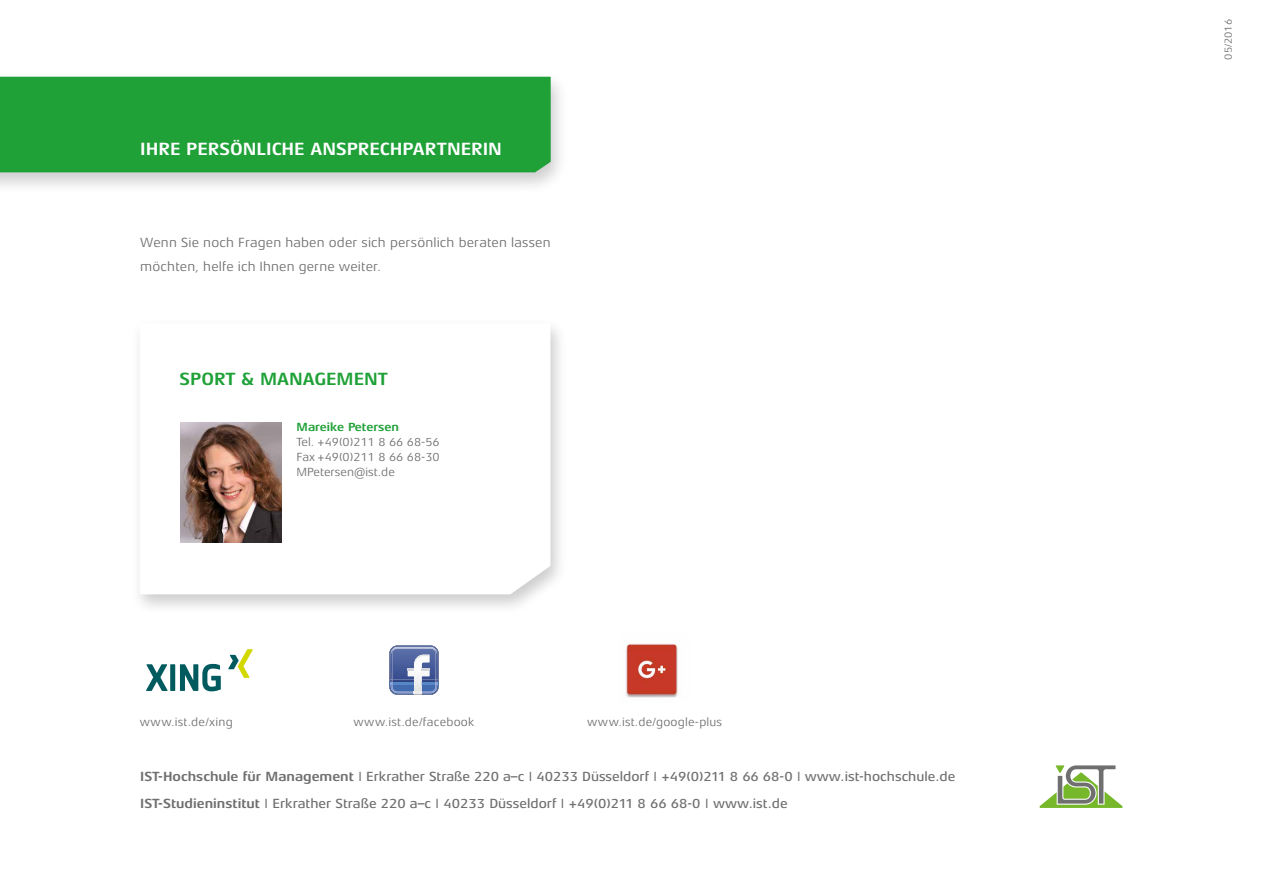
<style>
.page{position:relative;width:1263px;height:893px;background:#fff}
.page>*{position:absolute;margin:0;border:0;box-sizing:border-box;transform-origin:0 0}
.t1{font:700 18px "Aeonis LT Pro";letter-spacing:-.005em;color:#fff}
.t2{font:700 18px "Aeonis LT Pro";color:#1fa138}
.t3{font:500 13.5px/27px "Aeonis LT Pro";color:#706f6f}
.t4{font:13.5px/24px "Aeonis LT Pro";letter-spacing:.01em;color:#706f6f}
.t5{font:12px/15px "Aeonis LT Pro";letter-spacing:.015em;color:#706f6f;text-align:justify}
.t6{font:700 12px "Aeonis LT Pro";color:#1fa138}
.t7{font:10.5px "Aeonis LT Pro";color:#706f6f}
.s1{font-weight:700}
</style>
<div class="page">
<div style="left:0;top:71px;width:569px;height:124px;background:#000;opacity:.2"></div>
<div style="left:0;top:77px;width:551px;height:95px;background:#1fa138"></div>
<svg style="left:1039px;top:765px;width:84px;height:43px"></svg>
<div style="left:131px;top:318px;width:436px;height:297px;background:#000;opacity:.2"></div>
<svg style="left:140px;top:323px;width:410px;height:271px"></svg>
<img style="left:180px;top:422px;width:101px;height:121px">
<svg style="left:389px;top:645px;width:50px;height:50px"></svg>
<img style="left:391px;top:647px;width:46px;height:8px">
<svg style="left:146px;top:664px;width:22px;height:27px"></svg>
<svg style="left:180px;top:664px;width:41px;height:27px"></svg>
<div style="left:170px;top:664px;width:5px;height:27px;background:#005a5e"></div>
<svg style="left:228px;top:649px;width:25px;height:29px"></svg>
<img style="left:625px;top:644px;width:53px;height:54px">
<h1 class="t1" style="left:140px;top:139px;width:363px">IHRE PERSÖNLICHE ANSPRECHPARTNERIN</h1>
<p class="t4" style="left:140px;top:230px;width:412px">Wenn Sie noch Fragen haben oder sich persönlich beraten lassen möchten, helfe ich Ihnen gerne weiter.</p>
<h1 class="t2" style="left:179px;top:369px;width:210px">SPORT &amp; MANAGEMENT</h1>
<p class="t6" style="left:297px;top:420px;width:104px">Mareike Petersen</p>
<p class="t5" style="left:297px;top:435px;width:145px">Tel. +49(0)211 8 66 68-56<br>Fax +49(0)211 8 66 68-30<br>MPetersen@ist.de</p>
<p class="t5" style="left:140px;top:715px;width:94px">www.ist.de/xing</p>
<p class="t5" style="left:353px;top:715px;width:123px">www.ist.de/facebook</p>
<p class="t5" style="left:587px;top:715px;width:137px">www.ist.de/google-plus</p>
<p class="t3" style="left:140px;top:763px;width:816px"><span class="s1">IST-Hochschule für Management</span> | Erkrather Straße 220 a–c | 40233 Düsseldorf | +49(0)211 8 66 68-0 | www.ist-hochschule.de<br><span class="s1">IST-Studieninstitut</span> | Erkrather Straße 220 a–c | 40233 Düsseldorf | +49(0)211 8 66 68-0 | www.ist.de</p>
<p class="t7" style="left:1222px;top:60px;width:42px;rotate:-90deg">05/2016</p>
</div>
